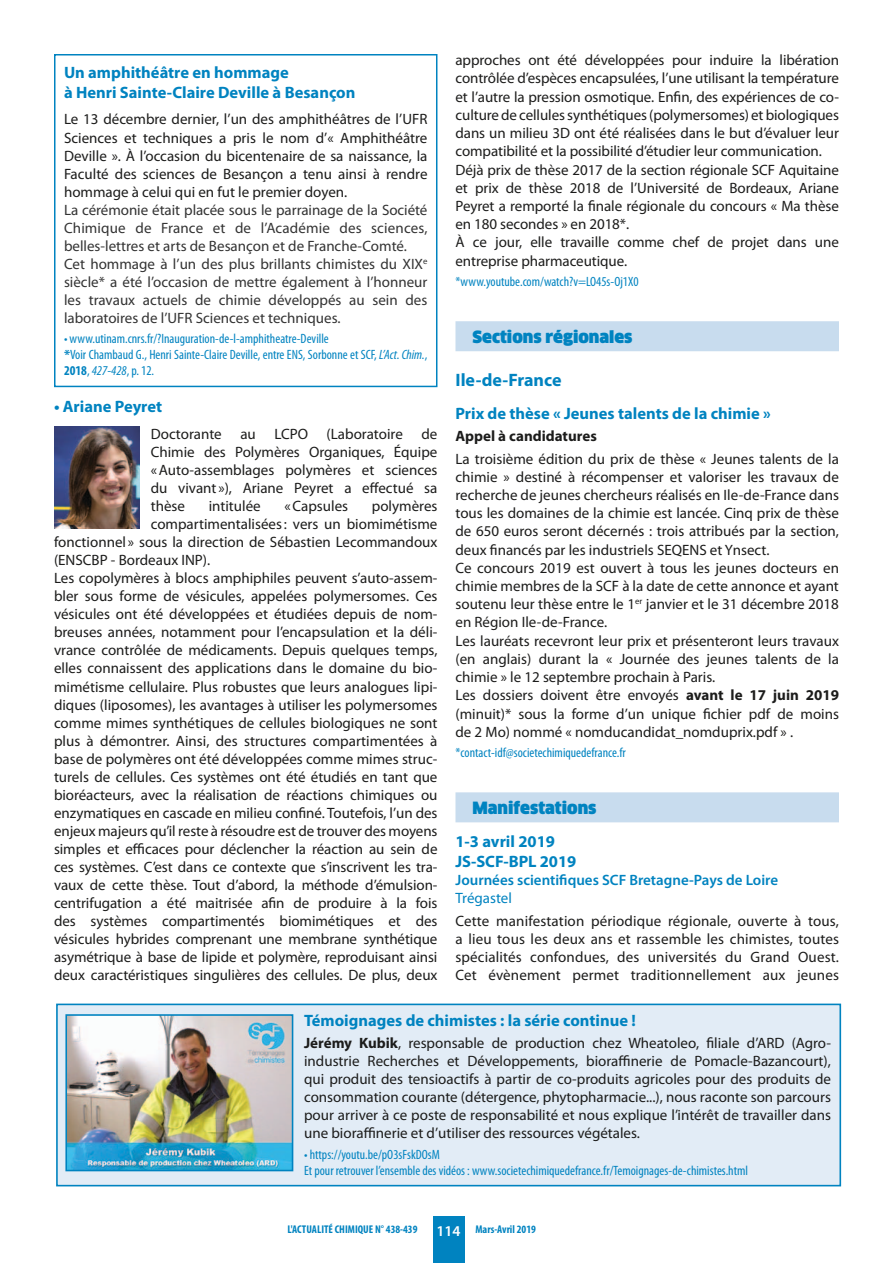
<style>
.page{position:relative;width:893px;height:1263px;background:#fff}
.page>*{position:absolute;margin:0;border:0;box-sizing:border-box;transform-origin:0 0}
.t1{font:700 18px "Myriad Pro";color:#0083c0}
.t2{font:700 16.5px/20px "Myriad Pro";color:#0083c0}
.t3{font:900 16.5px "Clan";color:#0083c0}
.t4{font:15px/18.1px "Myriad Pro";color:#1c1c1b;text-align:justify}
.t5{font:15px/18px "Myriad Pro";color:#333}
.t6{font:600 15px "Myriad Pro";color:#0083c0}
.t7{font:700 15px "Myriad Pro";color:#1c1c1b}
.t8{font:15px "Myriad Pro";color:#0083c0}
.t9{font:condensed 13.5px/16.2px "Myriad Pro";color:#0083c0}
.t10{font:700 condensed 11.25px "Myriad Pro";color:#0083c0}
.s1{font-weight:700;font-stretch:normal}
.s2{font-style:italic}
.s3{font-weight:700}
.s4{font-weight:600;font-stretch:normal;font-size:15px;color:#fff}
</style>
<div class="page">
<div style="left:433px;top:1216px;width:32px;height:47px;background:#0083c0"></div>
<div style="left:57px;top:1004px;width:783px;height:181px;background:#e2ecf6"></div>
<div style="left:56px;top:1003px;width:785px;height:183px;border:2px solid #0083c0"></div>
<img style="left:68px;top:1017px;width:222px;height:151px">
<div style="left:65px;top:1014px;width:228px;height:157px;border:2px solid #0083c0"></div>
<div style="left:455px;top:321px;width:384px;height:30px;background:#c8dcee"></div>
<div style="left:455px;top:792px;width:384px;height:30px;background:#c8dcee"></div>
<img style="left:54px;top:426px;width:85px;height:102px">
<div style="left:54px;top:54px;width:383px;height:333px;border:2px solid #0083c0"></div>
<p class="t2" style="left:64px;top:62px;width:293px">Un amphithéâtre en hommage<br>à Henri Sainte-Claire Deville à Besançon</p>
<p class="t4" style="left:64px;top:110px;width:365px">Le 13 décembre dernier, l’un des amphithéâtres de l’UFR Sciences et techniques a pris le nom d’« Amphithéâtre Deville ». À l’occasion du bicentenaire de sa naissance, la Faculté des sciences de Besançon a tenu ainsi à rendre hommage à celui qui en fut le premier doyen.</p>
<p class="t5" style="left:64px;top:200px;width:365px">La cérémonie était placée sous le parrainage de la Société Chimique de France et de l’Académie des sciences, belles-lettres et arts de Besançon et de Franche-Comté.<br>Cet hommage à l’un des plus brillants chimistes du XIX<sup>e </sup>siècle* a été l’occasion de mettre également à l’honneur les travaux actuels de chimie développés au sein des laboratoires de l’UFR Sciences et techniques.</p>
<p class="t9" style="left:64px;top:330px;width:365px">• www.utinam.cnrs.fr/?Inauguration-de-l-amphitheatre-Deville<br><span class="s1">*</span>Voir Chambaud G., Henri Sainte-Claire Deville, entre ENS, Sorbonne et SCF, <span class="s2">L’Act. Chim.</span>,<br><span class="s3">2018</span>, <span class="s2">427-428</span>, p. 12.</p>
<p class="t2" style="left:54px;top:396px;width:110px">• Ariane Peyret</p>
<p class="t4" style="left:151px;top:425px;width:288px">Doctorante au LCPO (Laboratoire de Chimie des Polymères Organiques, Équipe «Auto-assemblages polymères et sciences du vivant »), Ariane Peyret a effectué sa thèse</p>
<p class="t4" style="left:209px;top:497px;width:54px">intitulée</p>
<p class="t4" style="left:284px;top:497px;width:65px">«Capsules</p>
<p class="t4" style="left:372px;top:497px;width:67px">polymères</p>
<p class="t4" style="left:151px;top:515px;width:288px">compartimentalisées: vers un biomimétisme</p>
<p class="t4" style="left:54px;top:533px;width:385px">fonctionnel » sous la direction de Sébastien Lecommandoux</p>
<p class="t4" style="left:54px;top:551px;width:158px">(ENSCBP - Bordeaux INP).</p>
<p class="t4" style="left:54px;top:569px;width:385px">Les copolymères à blocs amphiphiles peuvent s’auto-assem-</p>
<p class="t4" style="left:54px;top:587px;width:385px">bler sous forme de vésicules, appelées polymersomes. Ces</p>
<p class="t4" style="left:54px;top:605px;width:385px">vésicules ont été développées et étudiées depuis de nom-</p>
<p class="t4" style="left:54px;top:623px;width:385px">breuses années, notamment pour l’encapsulation et la déli-</p>
<p class="t4" style="left:54px;top:641px;width:385px">vrance contrôlée de médicaments. Depuis quelques temps,</p>
<p class="t4" style="left:54px;top:659px;width:385px">elles connaissent des applications dans le domaine du bio-</p>
<p class="t4" style="left:54px;top:677px;width:385px">mimétisme cellulaire. Plus robustes que leurs analogues lipi-</p>
<p class="t4" style="left:54px;top:695px;width:385px">diques (liposomes), les avantages à utiliser les polymersomes</p>
<p class="t4" style="left:54px;top:713px;width:385px">comme mimes synthétiques de cellules biologiques ne sont</p>
<p class="t4" style="left:54px;top:731px;width:385px">plus à démontrer. Ainsi, des structures compartimentées à</p>
<p class="t4" style="left:54px;top:749px;width:385px">base de polymères ont été développées comme mimes struc-</p>
<p class="t4" style="left:54px;top:767px;width:385px">turels de cellules. Ces systèmes ont été étudiés en tant que</p>
<p class="t4" style="left:54px;top:785px;width:385px">bioréacteurs, avec la réalisation de réactions chimiques ou</p>
<p class="t4" style="left:54px;top:803px;width:385px">enzymatiques en cascade en milieu confiné. Toutefois, l’un des</p>
<p class="t4" style="left:54px;top:821px;width:385px">enjeux majeurs qu’il reste à résoudre est de trouver des moyens</p>
<p class="t4" style="left:54px;top:840px;width:385px">simples et efficaces pour déclencher la réaction au sein de</p>
<p class="t4" style="left:54px;top:858px;width:385px">ces systèmes. C’est dans ce contexte que s’inscrivent les tra-</p>
<p class="t4" style="left:54px;top:876px;width:385px">vaux de cette thèse. Tout d’abord, la méthode d’émulsion-</p>
<p class="t4" style="left:54px;top:894px;width:385px">centrifugation a été maitrisée afin de produire à la fois</p>
<p class="t4" style="left:54px;top:912px;width:385px">des systèmes compartimentés biomimétiques et des</p>
<p class="t4" style="left:54px;top:930px;width:385px">vésicules hybrides comprenant une membrane synthétique</p>
<p class="t4" style="left:54px;top:948px;width:385px">asymétrique à base de lipide et polymère, reproduisant ainsi</p>
<p class="t4" style="left:54px;top:966px;width:385px">deux caractéristiques singulières des cellules. De plus, deux</p>
<p class="t4" style="left:455px;top:51px;width:385px;text-align:left">approches ont été développées pour induire la libération contrôlée d’espèces encapsulées, l’une utilisant la température et l’autre la pression osmotique. Enfin, des expériences de co&shy;culture de cellules synthétiques (polymersomes) et biologiques dans un milieu 3D ont été réalisées dans le but d’évaluer leur compatibilité et la possibilité d’étudier leur communication.<br>Déjà prix de thèse 2017 de la section régionale SCF Aquitaine et prix de thèse 2018 de l’Université de Bordeaux, Ariane Peyret a remporté la finale régionale du concours « Ma thèse en 180 secondes » en 2018*.<br>À ce jour, elle travaille comme chef de projet dans une entreprise pharmaceutique.</p>
<p class="t9" style="left:455px;top:274px;width:185px">*www.youtube.com/watch?v=LO45s-Oj1X0</p>
<p class="t3" style="left:472px;top:326px;width:161px">Sections régionales</p>
<p class="t1" style="left:455px;top:368px;width:108px">Ile-de-France</p>
<p class="t2" style="left:455px;top:402px;width:317px">Prix de thèse « Jeunes talents de la chimie »</p>
<p class="t7" style="left:455px;top:426px;width:143px">Appel à candidatures</p>
<p class="t4" style="left:455px;top:449px;width:385px;text-align:left">La troisième édition du prix de thèse « Jeunes talents de la chimie » destiné à récompenser et valoriser les travaux de recherche de jeunes chercheurs réalisés en Ile-de-France dans tous les domaines de la chimie est lancée. Cinq prix de thèse de 650 euros seront décernés : trois attribués par la section, deux financés par les industriels SEQENS et Ynsect.<br>Ce concours 2019 est ouvert à tous les jeunes docteurs en chimie membres de la SCF à la date de cette annonce et ayant soutenu leur thèse entre le 1<sup>er</sup> janvier et le 31 décembre 2018 en Région Ile-de-France.<br>Les lauréats recevront leur prix et présenteront leurs travaux (en anglais) durant la « Journée des jeunes talents de la chimie » le 12 septembre prochain à Paris.<br>Les dossiers doivent être envoyés <span class="s3">avant le 17 juin 2019 </span>(minuit)* sous la forme d’un unique fichier pdf de moins de 2 Mo) nommé « nomducandidat_nomduprix.pdf » .</p>
<p class="t9" style="left:455px;top:745px;width:172px">*contact-idf@societechimiquedefrance.fr</p>
<p class="t3" style="left:472px;top:797px;width:126px">Manifestations</p>
<p class="t2" style="left:455px;top:830px;width:122px">1-3 avril 2019<br>JS-SCF-BPL 2019</p>
<p class="t6" style="left:455px;top:870px;width:324px">Journées scientifiques SCF Bretagne-Pays de Loire</p>
<p class="t8" style="left:455px;top:889px;width:58px">Trégastel</p>
<p class="t4" style="left:455px;top:911px;width:385px">Cette manifestation périodique régionale, ouverte à tous, a lieu tous les deux ans et rassemble les chimistes, toutes spécialités confondues, des universités du Grand Ouest.<br>Cet évènement permet traditionnellement aux jeunes</p>
<p class="t2" style="left:304px;top:1010px;width:333px">Témoignages de chimistes : la série continue !</p>
<p class="t4" style="left:304px;top:1034px;width:528px"><span class="s3">Jérémy Kubik</span>, responsable de production chez Wheatoleo, filiale d’ARD (Agro&shy;industrie Recherches et Développements, bioraffinerie de Pomacle-Bazancourt), qui produit des tensioactifs à partir de co-produits agricoles pour des produits de consommation courante (détergence, phytopharmacie...), nous raconte son parcours pour arriver à ce poste de responsabilité et nous explique l’intérêt de travailler dans une bioraffinerie et d’utiliser des ressources végétales.</p>
<p class="t9" style="left:304px;top:1146px;width:445px">• https://youtu.be/pO3sFskDOsM<br>Et pour retrouver l’ensemble des vidéos : www.societechimiquedefrance.fr/Temoignages-de-chimistes.html</p>
<p class="t10" style="left:287px;top:1222px;width:132px">L'ACTUALITÉ CHIMIQUE N° 438-439</p>
<p class="t10" style="left:437px;top:1222px;width:101px"><span class="s4">114</span> Mars-Avril 2019</p>
</div>
